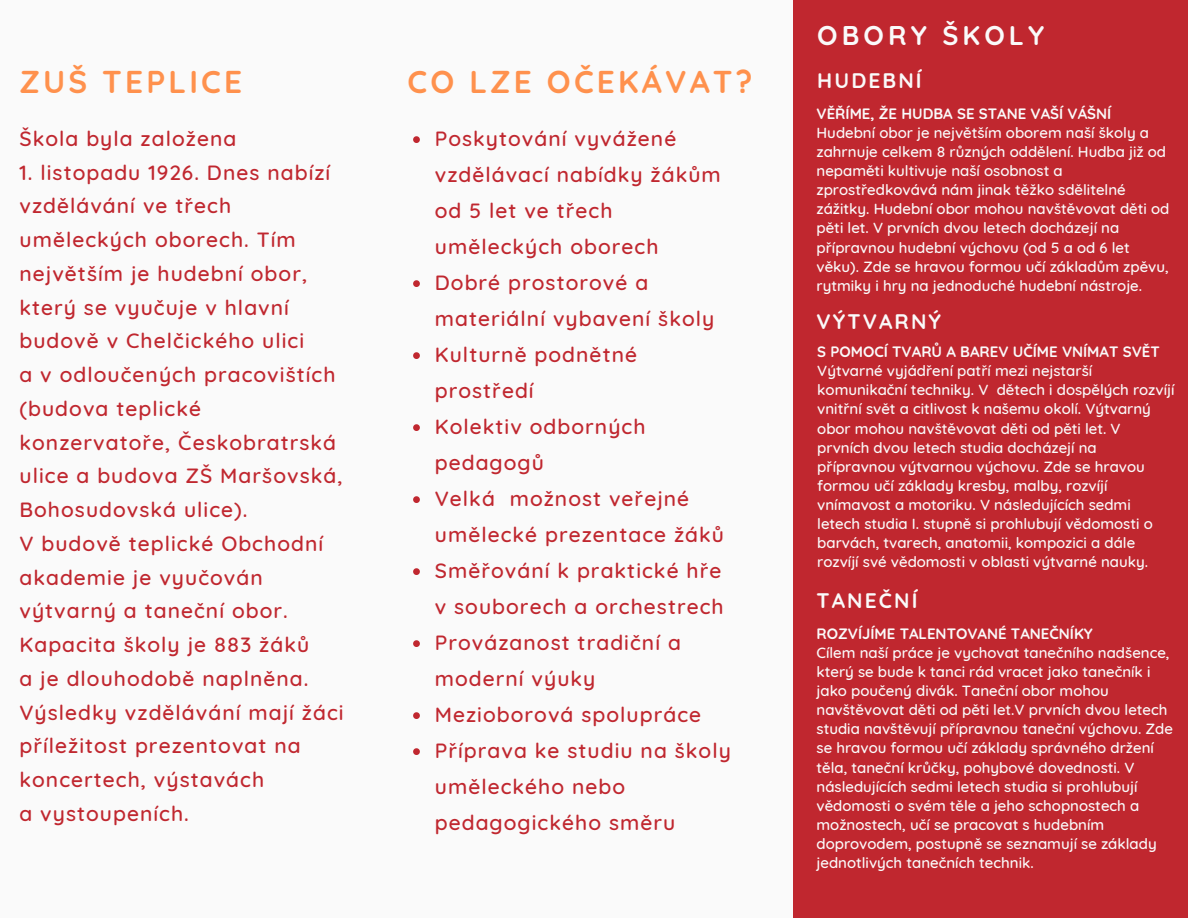
<style>
.page{position:relative;width:1188px;height:918px;background:#fafafa}
.page>*{position:absolute;margin:0;border:0;box-sizing:border-box;transform-origin:0 0}
.t1{font:700 31.5px "Quicksand";letter-spacing:.1em;color:#ff914d}
.t2{font:700 27px "Quicksand";letter-spacing:.15em;color:#fafafa}
.t3{font:500 21px/33.8px "Quicksand";letter-spacing:.05em;color:#c0272f}
.t4{font:700 21px "Quicksand";letter-spacing:.1em;color:#fafafa}
.t5{font:500 15px/19.2px "Quicksand";color:#fafafa}
.t6{font:700 15px "Quicksand";color:#fafafa}
</style>
<div class="page">
<div style="left:793px;top:0;width:395px;height:918px;background:#c0272f"></div>
<svg style="left:413px;top:136px;width:7px;height:7px"></svg>
<svg style="left:413px;top:280px;width:7px;height:7px"></svg>
<svg style="left:413px;top:352px;width:7px;height:7px"></svg>
<svg style="left:413px;top:424px;width:7px;height:7px"></svg>
<svg style="left:413px;top:496px;width:7px;height:7px"></svg>
<svg style="left:413px;top:568px;width:7px;height:7px"></svg>
<svg style="left:413px;top:640px;width:7px;height:7px"></svg>
<svg style="left:413px;top:712px;width:7px;height:7px"></svg>
<svg style="left:413px;top:748px;width:7px;height:7px"></svg>
<h1 class="t1" style="left:19px;top:61px;width:224px">ZUŠ TEPLICE</h1>
<h3 class="t3" style="left:19px;top:121px;width:218px">Škola byla založena</h3>
<p class="t3" style="left:19px;top:155px;width:326px">1. listopadu 1926. Dnes nabízí vzdělávání ve třech uměleckých oborech. Tím největším je hudební obor, který se vyučuje v hlavní budově v Chelčického ulici<br>a v odloučených pracovištích (budova teplické konzervatoře, Českobratrská ulice a budova ZŠ Maršovská,<br>Bohosudovská ulice).<br>V budově teplické Obchodní akademie je vyučován výtvarný a taneční obor.<br>Kapacita školy je 883 žáků<br>a je dlouhodobě naplněna.<br>Výsledky vzdělávání mají žáci příležitost prezentovat na koncertech, výstavách<br>a vystoupeních.</p>
<h1 class="t1" style="left:408px;top:61px;width:346px">CO LZE OČEKÁVAT?</h1>
<p class="t3" style="left:435px;top:121px;width:298px;line-height:36px">Poskytování vyvážené vzdělávací nabídky žákům od 5 let ve třech uměleckých oborech<br>Dobré prostorové a materiální vybavení školy<br>Kulturně podnětné prostředí<br>Kolektiv odborných pedagogů<br>Velká možnost veřejné umělecké prezentace žáků<br>Směřování k praktické hře v souborech a orchestrech<br>Provázanost tradiční a moderní výuky<br>Mezioborová spolupráce<br>Příprava ke studiu na školy uměleckého nebo pedagogického směru</p>
<h2 class="t2" style="left:817px;top:18px;width:228px">OBORY ŠKOLY</h2>
<h3 class="t4" style="left:817px;top:67px;width:106px">HUDEBNÍ</h3>
<p class="t6" style="left:817px;top:104px;width:296px">VĚŘÍME, ŽE HUDBA SE STANE VAŠÍ VÁŠNÍ</p>
<p class="t5" style="left:817px;top:123px;width:354px">Hudební obor je největším oborem naší školy a zahrnuje celkem 8 různých oddělení. Hudba již od nepaměti kultivuje naší osobnost a zprostředkovává nám jinak těžko sdělitelné zážitky. Hudební obor mohou navštěvovat děti od pěti let. V prvních dvou letech docházejí na přípravnou hudební výchovu (od 5 a od 6 let věku). Zde se hravou formou učí základům zpěvu, rytmiky i hry na jednoduché hudební nástroje.</p>
<h3 class="t4" style="left:817px;top:308px;width:126px">VÝTVARNÝ</h3>
<p class="t6" style="left:817px;top:342px;width:344px">S POMOCÍ TVARŮ A BAREV UČÍME VNÍMAT SVĚT</p>
<p class="t5" style="left:817px;top:361px;width:359px">Výtvarné vyjádření patří mezi nejstarší komunikační techniky. V dětech i dospělých rozvíjí vnitřní svět a citlivost k našemu okolí. Výtvarný obor mohou navštěvovat děti od pěti let. V prvních dvou letech studia docházejí na přípravnou výtvarnou výchovu. Zde se hravou formou učí základy kresby, malby, rozvíjí vnímavost a motoriku. V následujících sedmi letech studia I. stupně si prohlubují vědomosti o barvách, tvarech, anatomii, kompozici a dále rozvíjí své vědomosti v oblasti výtvarné nauky.</p>
<h3 class="t4" style="left:817px;top:587px;width:102px">TANEČNÍ</h3>
<p class="t6" style="left:817px;top:624px;width:278px">ROZVÍJÍME TALENTOVANÉ TANEČNÍKY</p>
<p class="t5" style="left:817px;top:643px;width:358px">Cílem naší práce je vychovat tanečního nadšence, který se bude k tanci rád vracet jako tanečník i jako poučený divák. Taneční obor mohou navštěvovat děti od pěti let.V prvních dvou letech studia navštěvují přípravnou taneční výchovu. Zde se hravou formou učí základy správného držení těla, taneční krůčky, pohybové dovednosti. V následujících sedmi letech studia si prohlubují vědomosti o svém těle a jeho schopnostech a možnostech, učí se pracovat s hudebním doprovodem, postupně se seznamují se základy jednotlivých tanečních technik.</p>
</div>
